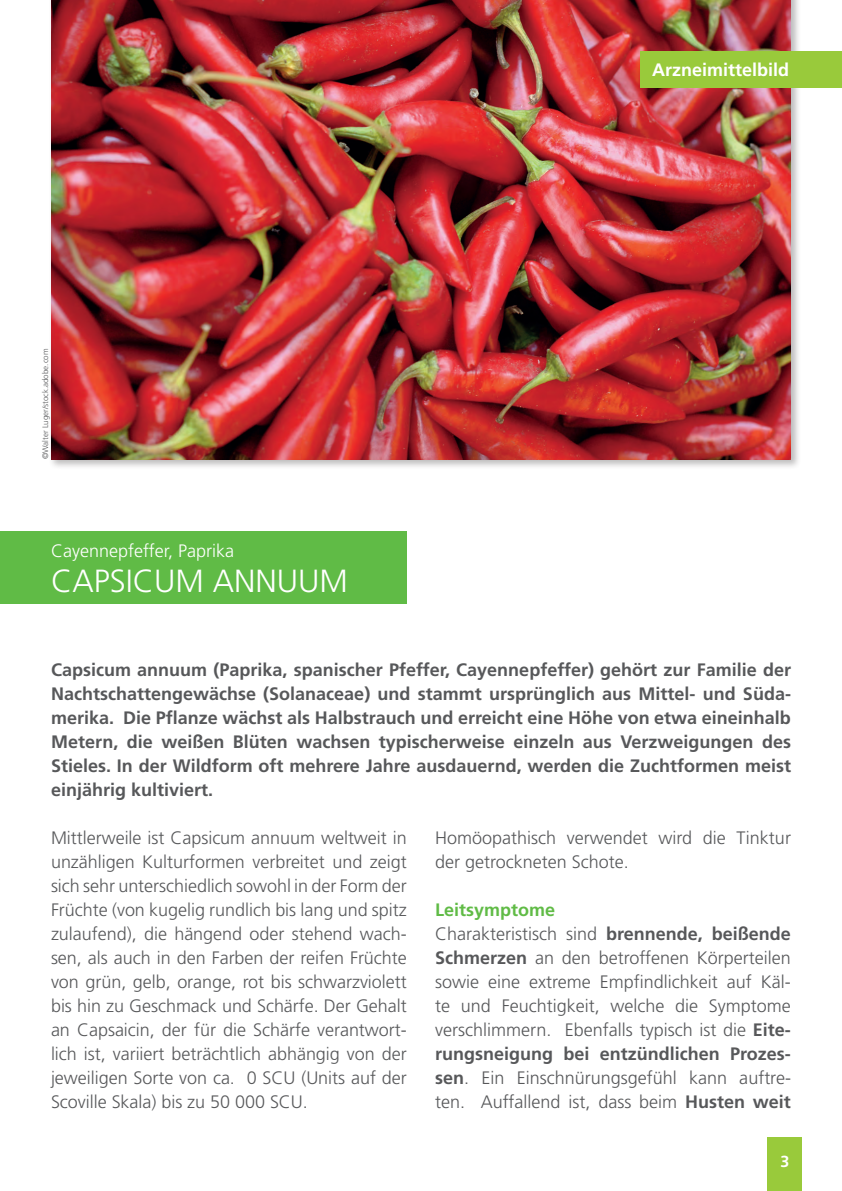
<style>
.page{position:relative;width:842px;height:1191px;background:#fff}
.page>*{position:absolute;margin:0;border:0;box-sizing:border-box;transform-origin:0 0}
.t1{font:300 32px "Frutiger";color:#fff}
.t2{font:300 18px/24px "Frutiger";color:#57585a}
.t3{font:700 18px/24px "Frutiger";color:#57585a;text-align:justify}
.t4{font:300 18px "Frutiger";color:#fff}
.t5{font:700 18px "Frutiger";color:#fff}
.t6{font:700 16px "Frutiger";color:#fff}
.t7{font:300 8px "Frutiger";color:#57585a}
.s1{font-weight:700;color:#60bb46}
.s2{font-weight:700}
</style>
<div class="page">
<div style="left:768px;top:1137px;width:34px;height:54px;background:#99ca3b"></div>
<div style="left:0;top:531px;width:407px;height:72px;background:#60bb46"></div>
<div style="left:49px;top:0;width:752px;height:469px;background:#231f20;opacity:.3"></div>
<img style="left:51px;top:0;width:740px;height:459px">
<div style="left:641px;top:51px;width:201px;height:36px;background:#99ca3b"></div>
<p class="t7" style="left:41px;top:459px;width:112px;rotate:-90deg">©Walter Luger/stock.adobe.com</p>
<p class="t4" style="left:51px;top:540px;width:185px">Cayennepfeffer, Paprika</p>
<h1 class="t1" style="left:51px;top:562px;width:298px">CAPSICUM ANNUUM</h1>
<p class="t5" style="left:652px;top:59px;width:139px">Arzneimittelbild</p>
<p class="t3" style="left:51px;top:657px;width:741px">Capsicum annuum (Paprika, spanischer Pfeffer, Cayennepfeffer) gehört zur Familie der Nachtschattengewächse (Solanaceae) und stammt ursprünglich aus Mittel- und Süda&shy;merika. Die Pflanze wächst als Halbstrauch und erreicht eine Höhe von etwa eineinhalb Metern, die weißen Blüten wachsen typischerweise einzeln aus Verzweigungen des Stieles. In der Wildform oft mehrere Jahre ausdauernd, werden die Zuchtformen meist einjährig kultiviert.</p>
<p class="t2" style="left:51px;top:825px;width:357px;text-align:justify">Mittlerweile ist Capsicum annuum weltweit in unzähligen Kulturformen verbreitet und zeigt sich sehr unterschiedlich sowohl in der Form der Früchte (von kugelig rundlich bis lang und spitz zulaufend), die hängend oder stehend wach&shy;sen, als auch in den Farben der reifen Früchte von grün, gelb, orange, rot bis schwarzviolett bis hin zu Geschmack und Schärfe. Der Gehalt an Capsaicin, der für die Schärfe verantwort&shy;lich ist, variiert beträchtlich abhängig von der jeweiligen Sorte von ca. 0 SCU (Units auf der Scoville Skala) bis zu 50 000 SCU.</p>
<p class="t2" style="left:435px;top:825px;width:357px">Homöopathisch verwendet wird die Tinktur der getrockneten Schote.</p>
<p class="t2" style="left:435px;top:897px;width:357px"><span class="s1">Leitsymptome<br></span>Charakteristisch sind <span class="s2">brennende, beißende Schmerzen</span> an den betroffenen Körperteilen sowie eine extreme Empfindlichkeit auf Käl&shy;te und Feuchtigkeit, welche die Symptome verschlimmern. Ebenfalls typisch ist die <span class="s2">Eite&shy;rungsneigung bei entzündlichen Prozes&shy;sen</span>. Ein Einschnürungsgefühl kann auftre&shy;ten. Auffallend ist, dass beim <span class="s2">Husten weit</span></p>
<p class="t6" style="left:780px;top:1152px;width:10px">3</p>
</div>
